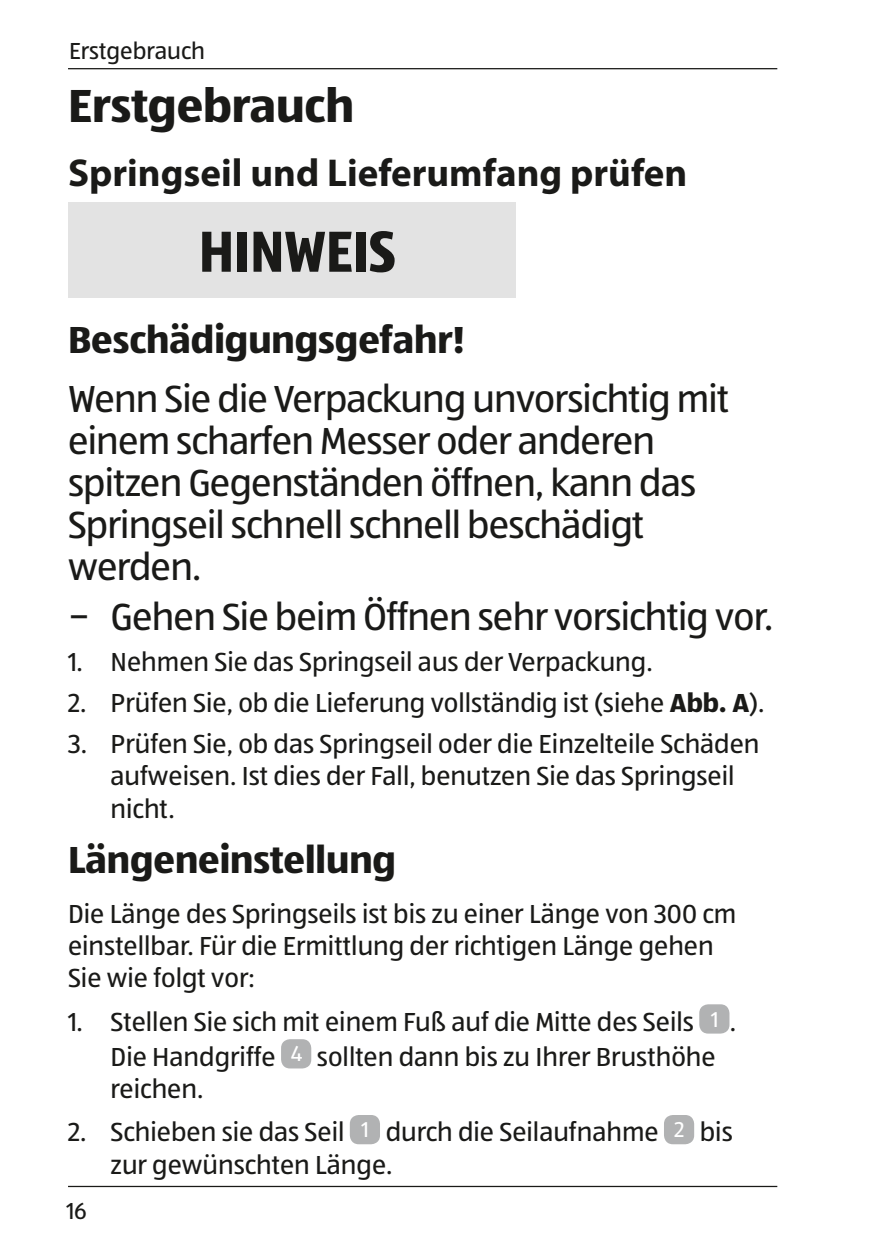
<style>
.page{position:relative;width:893px;height:1259px;background:#fff}
.page>*{position:absolute;margin:0;border:0;box-sizing:border-box;transform-origin:0 0}
.t1{font:700 60px "ALDISUEDOT";color:#1a1a18;scale:.9 1}
.t2{font:700 48px "ALDISUEDOT";color:#1a1a18}
.t3{font:39px/42px "ALDISUEDOT";letter-spacing:-.02em;color:#1a1a18}
.t4{font:700 39px "ALDISUEDOT";color:#1a1a18}
.t5{font:700 39px "Myriad Pro";color:#1a1a18}
.t6{font:27px/32.4px "ALDISUEDOT";color:#1a1a18}
.t7{font:24px "ALDISUEDOT";color:#1a1a18}
.s1{font-weight:700}
</style>
<div class="page">
<hr style="left:68px;top:1185px;width:709px;height:2px;background:#1a1a18">
<hr style="left:68px;top:68px;width:709px;height:1px;background:#1a1a18">
<div style="left:68px;top:202px;width:447px;height:96px;background:#e3e3e3"></div>
<div style="left:699px;top:1004px;width:30px;height:29px;background:#b1b2b3;border-radius:9px"></div>
<div style="left:281px;top:1039px;width:30px;height:29px;background:#b1b2b3;border-radius:9px"></div>
<div style="left:350px;top:1115px;width:30px;height:29px;background:#b1b2b3;border-radius:9px"></div>
<div style="left:664px;top:1115px;width:30px;height:29px;background:#b1b2b3;border-radius:9px"></div>
<p class="t7" style="left:69px;top:36px;width:137px">Erstgebrauch</p>
<h2 class="t2" style="left:68px;top:73px;width:288px">Erstgebrauch</h2>
<h3 class="t5" style="left:68px;top:147px;width:621px">Springseil und Lieferumfang prüfen</h3>
<h1 class="t1" style="left:199px;top:211px;width:220px">HINWEIS</h1>
<h3 class="t4" style="left:68px;top:313px;width:398px">Beschädigungsgefahr!</h3>
<h3 class="t3" style="left:68px;top:377px;width:663px">Wenn Sie die Verpackung unvorsichtig mit einem scharfen Messer oder anderen spitzen Gegenständen öffnen, kann das<br>Springseil schnell schnell beschädigt werden.</h3>
<h3 class="t3" style="left:68px;top:595px;width:707px">− Gehen Sie beim Öffnen sehr vorsichtig vor.</h3>
<p class="t6" style="left:68px;top:645px;width:586px">1. Nehmen Sie das Springseil aus der Verpackung.</p>
<p class="t6" style="left:68px;top:686px;width:698px">2. Prüfen Sie, ob die Lieferung vollständig ist (siehe <span class="s1">Abb. A</span>).</p>
<p class="t6" style="left:111px;top:727px;width:650px;text-indent:-43px">3. Prüfen Sie, ob das Springseil oder die Einzelteile Schäden aufweisen. Ist dies der Fall, benutzen Sie das Springseil nicht.</p>
<h3 class="t4" style="left:68px;top:833px;width:329px">Längeneinstellung</h3>
<p class="t6" style="left:68px;top:896px;width:670px">Die Länge des Springseils ist bis zu einer Länge von 300 cm einstellbar. Für die Ermittlung der richtigen Länge gehen<br>Sie wie folgt vor:</p>
<p class="t6" style="left:111px;top:1003px;width:627px;line-height:34.8px;text-indent:-43px">1. Stellen Sie sich mit einem Fuß auf die Mitte des Seils <sup>1</sup> .<br>Die Handgriffe <sup>4</sup> sollten dann bis zu Ihrer Brusthöhe</p>
<p class="t6" style="left:111px;top:1072px;width:94px">reichen.</p>
<p class="t6" style="left:111px;top:1115px;width:624px;text-indent:-43px">2. Schieben sie das Seil <sup>1</sup> durch die Seilaufnahme <sup>2</sup> bis zur gewünschten Länge.</p>
<p class="t7" style="left:66px;top:1195px;width:22px">16</p>
</div>
